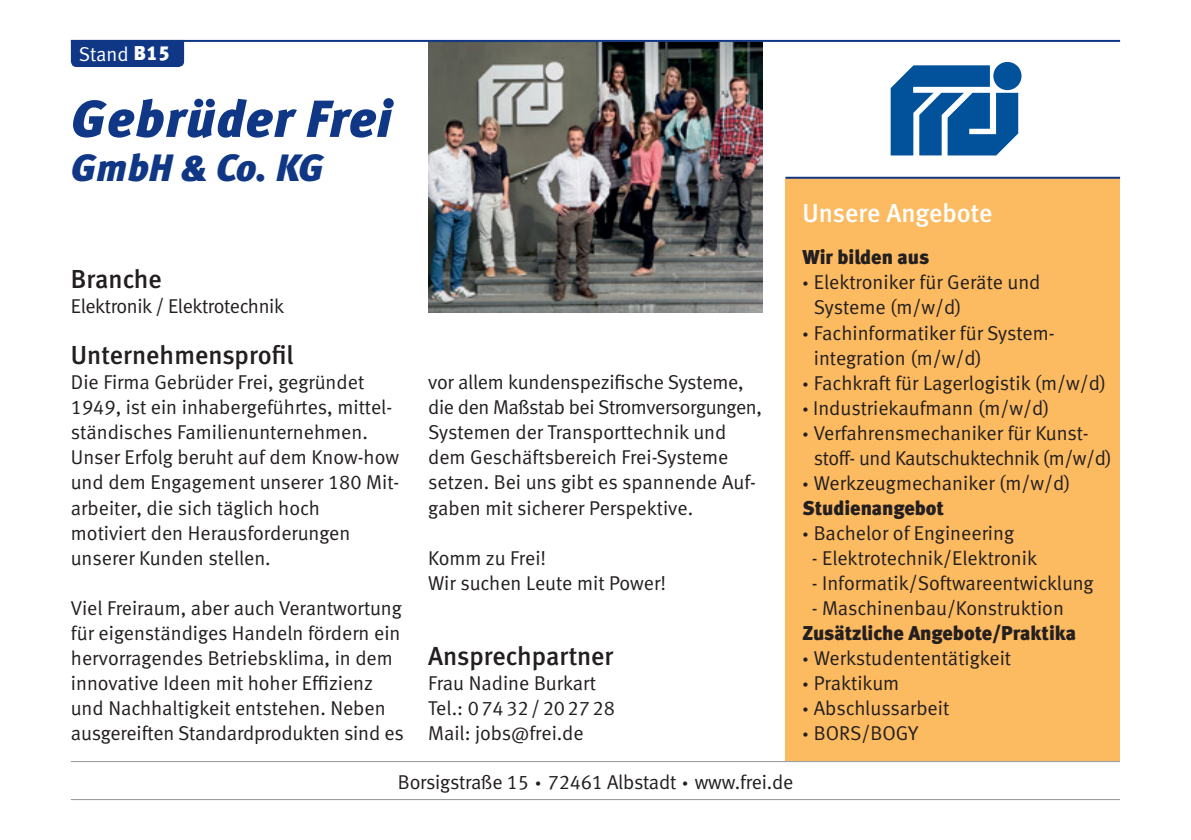
<style>
.page{position:relative;width:1191px;height:840px;background:#fff}
.page>*{position:absolute;margin:0;border:0;box-sizing:border-box;transform-origin:0 0}
.t1{font:italic 52px "Meta Black LF";letter-spacing:.02em;color:#103785}
.t2{font:italic 38px "Meta Black LF";color:#103785}
.t3{font:26px "Meta Medium LF";color:#231f20}
.t4{font:26px "Meta Medium LF";letter-spacing:-.005em;color:#fff}
.t5{font:20px/25px "Meta Normal LF";color:#231f20}
.t6{font:20px "Meta Normal LF";letter-spacing:-.02em;color:#231f20}
.t7{font:20px "Meta Black LF";color:#231f20}
.t8{font:20px "Meta Normal LF";color:#fff}
.s1{font-family:"Meta Black LF"}
</style>
<div class="page">
<div style="left:785px;top:179px;width:335px;height:581px;background:#fcba61"></div>
<img style="left:428px;top:42px;width:335px;height:271px">
<div style="left:71px;top:42px;width:113px;height:25px;background:#103785"></div>
<hr style="left:71px;top:40px;width:1049px;height:2px;background:#103785">
<hr style="left:71px;top:760px;width:1049px;height:1px;background:#939598">
<hr style="left:71px;top:798px;width:1049px;height:1px;background:#939598">
<hr style="left:785px;top:177px;width:335px;height:2px;background:#103785">
<svg style="left:890px;top:65px;width:128px;height:90px"></svg>
<div style="left:993px;top:62px;width:28px;height:28px;background:#01519b;border-radius:50%"></div>
<p class="t8" style="left:79px;top:42px;width:92px">Stand <span class="s1">B15</span></p>
<h1 class="t1" style="left:71px;top:87px;width:322px">Gebrüder Frei</h1>
<h2 class="t2" style="left:71px;top:145px;width:255px">GmbH &amp; Co. KG</h2>
<h3 class="t3" style="left:71px;top:264px;width:93px">Branche</h3>
<p class="t6" style="left:71px;top:294px;width:215px">Elektronik / Elektrotechnik</p>
<h3 class="t3" style="left:71px;top:340px;width:224px">Unternehmensprofil</h3>
<p class="t5" style="left:71px;top:369px;width:330px">Die Firma Gebrüder Frei, gegründet 1949, ist ein inhabergeführtes, mittel&shy;ständisches Familienunternehmen.<br>Unser Erfolg beruht auf dem Know-how und dem Engagement unserer 180 Mit&shy;arbeiter, die sich täglich hoch motiviert den Herausforderungen unserer Kunden stellen.</p>
<p class="t5" style="left:71px;top:594px;width:334px">Viel Freiraum, aber auch Verantwortung für eigenständiges Handeln fördern ein hervorragendes Betriebsklima, in dem innovative Ideen mit hoher Effizienz und Nachhaltigkeit entstehen. Neben ausgereiften Standardprodukten sind es</p>
<p class="t5" style="left:428px;top:369px;width:335px">vor allem kundenspezifische Systeme, die den Maßstab bei Stromversorgungen, Systemen der Transporttechnik und dem Geschäftsbereich Frei-Systeme setzen. Bei uns gibt es spannende Auf&shy;gaben mit sicherer Perspektive.</p>
<p class="t5" style="left:428px;top:544px;width:239px">Komm zu Frei!<br>Wir suchen Leute mit Power!</p>
<h3 class="t3" style="left:428px;top:640px;width:187px">Ansprechpartner</h3>
<p class="t5" style="left:428px;top:669px;width:188px">Frau Nadine Burkart<br>Tel.: 07432/202728<br>Mail: jobs@frei.de</p>
<h3 class="t4" style="left:802px;top:197px;width:192px">Unsere Angebote</h3>
<p class="t7" style="left:802px;top:245px;width:128px">Wir bilden aus</p>
<p class="t5" style="left:802px;top:269px;width:239px"><span class="s1">·</span> Elektroniker für Geräte und</p>
<p class="t5" style="left:814px;top:294px;width:149px">Systeme (m/w/d)</p>
<p class="t5" style="left:802px;top:319px;width:253px"><span class="s1">·</span> Fachinformatiker für System-</p>
<p class="t5" style="left:814px;top:344px;width:169px">integration (m/w/d)</p>
<p class="t5" style="left:802px;top:369px;width:305px"><span class="s1">·</span> Fachkraft für Lagerlogistik (m/w/d)</p>
<p class="t5" style="left:802px;top:394px;width:248px"><span class="s1">·</span> Industriekaufmann (m/w/d)</p>
<p class="t5" style="left:802px;top:419px;width:287px"><span class="s1">·</span> Verfahrensmechaniker für Kunst-</p>
<p class="t6" style="left:814px;top:446px;width:299px">stoff- und Kautschuktechnik (m/w/d)</p>
<p class="t5" style="left:802px;top:469px;width:270px"><span class="s1">·</span> Werkzeugmechaniker (m/w/d)</p>
<p class="t7" style="left:802px;top:495px;width:143px">Studienangebot</p>
<p class="t5" style="left:802px;top:519px;width:213px"><span class="s1">·</span> Bachelor of Engineering</p>
<p class="t5" style="left:811px;top:544px;width:227px">- Elektrotechnik/Elektronik</p>
<p class="t5" style="left:811px;top:569px;width:283px">- Informatik/Softwareentwicklung</p>
<p class="t5" style="left:811px;top:594px;width:254px">- Maschinenbau/Konstruktion</p>
<p class="t7" style="left:802px;top:620px;width:275px">Zusätzliche Angebote/Praktika</p>
<p class="t5" style="left:802px;top:644px;width:210px"><span class="s1">·</span> Werkstudententätigkeit <span class="s1">·</span> Praktikum<br><span class="s1">·</span> Abschlussarbeit<br><span class="s1">·</span> BORS/BOGY</p>
<p class="t5" style="left:398px;top:768px;width:397px">Borsigstraße 15 <span class="s1">·</span> 72461 Albstadt <span class="s1">·</span> www.frei.de</p>
</div>
